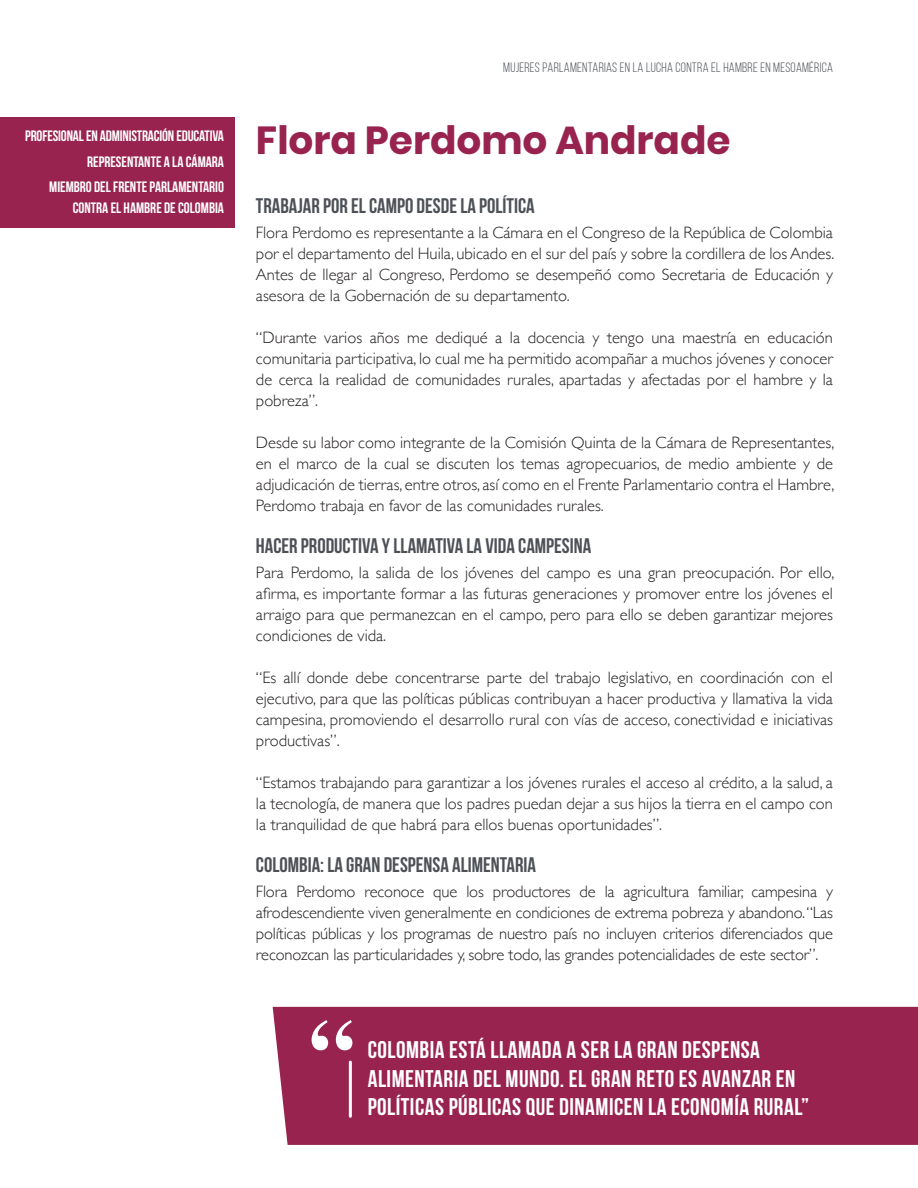
<style>
.page{position:relative;width:918px;height:1188px;background:#fff}
.page>*{position:absolute;margin:0;border:0;box-sizing:border-box;transform-origin:0 0}
.t1{font:700 90px "Times";color:#fff}
.t2{font:700 39px "Poppins";color:#98234e}
.t3{font:700 24px/28.8px "Bebas Neue";letter-spacing:.02em;color:#fff}
.t4{font:700 21px "Bebas Neue";color:#4d5156}
.t5{font:300 16.5px/21px "Gill Sans";color:#231f20;text-align:justify}
.t6{font:700 15px/21px "Bebas Neue";color:#fff;text-align:right}
.t7{font:13.5px "Bebas Neue";letter-spacing:.02em;color:#4d5156}
</style>
<div class="page">
<div style="left:273px;top:1007px;width:645px;height:138px;background:#98234e"></div>
<hr style="left:349px;top:1062px;width:3px;height:54px;background:#fff">
<div style="left:0;top:117px;width:235px;height:111px;background:#98234e"></div>
<p class="t6" style="left:25px;top:126px;width:200px">PROFESIONAL EN ADMINISTRACIÓN EDUCATIVA</p>
<p class="t6" style="left:87px;top:151px;width:138px">REPRESENTANTE A LA CÁMARA</p>
<p class="t6" style="left:49px;top:176px;width:176px">MIEMBRO DEL FRENTE PARLAMENTARIO<br>CONTRA EL HAMBRE DE COLOMBIA</p>
<p class="t7" style="left:503px;top:60px;width:331px">MUJERES PARLAMENTARIAS EN LA LUCHA CONTRA EL HAMBRE EN MESOAMÉRICA</p>
<p class="t2" style="left:256px;top:118px;width:476px">Flora Perdomo Andrade</p>
<p class="t4" style="left:256px;top:194px;width:280px">TRABAJAR POR EL CAMPO DESDE LA POLÍTICA</p>
<p class="t5" style="left:256px;top:221px;width:580px">Flora Perdomo es representante a la Cámara en el Congreso de la República de Colombia por el departamento del Huila, ubicado en el sur del país y sobre la cordillera de los Andes.<br>Antes de llegar al Congreso, Perdomo se desempeñó como Secretaria de Educación y asesora de la Gobernación de su departamento.</p>
<p class="t5" style="left:256px;top:326px;width:579px">“Durante varios años me dediqué a la docencia y tengo una maestría en educación comunitaria participativa, lo cual me ha permitido acompañar a muchos jóvenes y conocer de cerca la realidad de comunidades rurales, apartadas y afectadas por el hambre y la pobreza”.</p>
<p class="t5" style="left:256px;top:431px;width:580px">Desde su labor como integrante de la Comisión Quinta de la Cámara de Representantes, en el marco de la cual se discuten los temas agropecuarios, de medio ambiente y de adjudicación de tierras, entre otros, así como en el Frente Parlamentario contra el Hambre, Perdomo trabaja en favor de las comunidades rurales.</p>
<p class="t4" style="left:256px;top:534px;width:337px">HACER PRODUCTIVA Y LLAMATIVA LA VIDA CAMPESINA</p>
<p class="t5" style="left:256px;top:562px;width:580px">Para Perdomo, la salida de los jóvenes del campo es una gran preocupación. Por ello, afirma, es importante formar a las futuras generaciones y promover entre los jóvenes el arraigo para que permanezcan en el campo, pero para ello se deben garantizar mejores condiciones de vida.</p>
<p class="t5" style="left:256px;top:667px;width:579px">“Es allí donde debe concentrarse parte del trabajo legislativo, en coordinación con el ejecutivo, para que las políticas públicas contribuyan a hacer productiva y llamativa la vida campesina, promoviendo el desarrollo rural con vías de acceso, conectividad e iniciativas productivas”.</p>
<p class="t5" style="left:256px;top:772px;width:578px">“Estamos trabajando para garantizar a los jóvenes rurales el acceso al crédito, a la salud, a la tecnología, de manera que los padres puedan dejar a sus hijos la tierra en el campo con la tranquilidad de que habrá para ellos buenas oportunidades”.</p>
<p class="t4" style="left:256px;top:853px;width:282px">COLOMBIA: LA GRAN DESPENSA ALIMENTARIA</p>
<p class="t5" style="left:256px;top:881px;width:579px">Flora Perdomo reconoce que los productores de la agricultura familiar, campesina y afrodescendiente viven generalmente en condiciones de extrema pobreza y abandono. “Las políticas públicas y los programas de nuestro país no incluyen criterios diferenciados que reconozcan las particularidades y, sobre todo, las grandes potencialidades de este sector”.</p>
<p class="t1" style="left:309px;top:966px;width:46px">“</p>
<p class="t3" style="left:368px;top:1035px;width:443px">COLOMBIA ESTÁ LLAMADA A SER LA GRAN DESPENSA<br>ALIMENTARIA DEL MUNDO. EL GRAN RETO ES AVANZAR EN<br>POLÍTICAS PÚBLICAS QUE DINAMICEN LA ECONOMÍA RURAL”</p>
</div>
